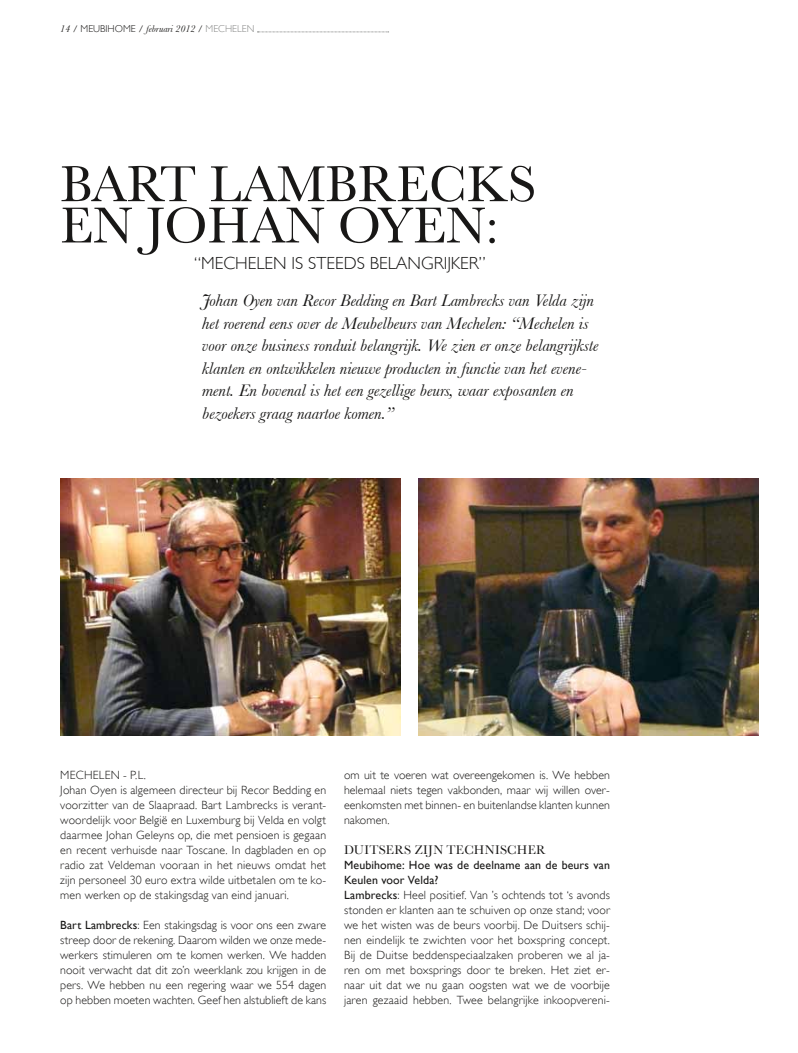
<style>
.page{position:relative;width:798px;height:1053px;background:#fff}
.page>*{position:absolute;margin:0;border:0;box-sizing:border-box;transform-origin:0 0}
.t1{font:52.5px/41.2px "Baskerville";color:#181716}
.t2{font:italic 17.5px/22.5px "Baskerville";color:#181716}
.t3{font:300 17.5px "Gill Sans";color:#181716}
.t4{font:13.12px "Baskerville";letter-spacing:.02em;color:#181716}
.t5{font:300 11.88px/15px "Gill Sans";letter-spacing:.015em;color:#181716}
.t6{font:italic 10px "Baskerville";color:#181716}
.s1{font-style:normal}
.s2{font-family:"Gill Sans";font-weight:300;font-style:normal}
.s3{font-family:"Gill Sans";font-weight:300;font-style:normal;color:#868786}
.s4{font-weight:400}
</style>
<div class="page">
<svg style="left:257px;top:32px;width:131px;height:1px"></svg>
<img style="left:418px;top:478px;width:340px;height:257px">
<img style="left:60px;top:478px;width:340px;height:257px">
<p class="t6" style="left:60px;top:23px;width:196px">14 <span class="s1">/</span> <span class="s2">MEUBIHome</span> <span class="s1">/</span> februari 2012 <span class="s1">/</span> <span class="s3">MECHELEN</span></p>
<h1 class="t1" style="left:60px;top:163px;width:477px">BART LAMBRECKS<br>EN JOHAN OYEN:</h1>
<h2 class="t3" style="left:194px;top:253px;width:32px">“Mechelen</h2>
<h2 class="t3" style="left:291px;top:253px;width:27px">is steeds</h2>
<h2 class="t3" style="left:369px;top:253px;width:47px">belangrij</h2>
<h2 class="t3" style="left:451px;top:253px;width:36px">ker”</h2>
<p class="t2" style="left:202px;top:289px;width:397px">Johan Oyen van Recor Bedding en Bart Lambrecks van Velda zijn het roerend eens over de Meubelbeurs van Mechelen: “Mechelen is voor onze business ronduit belangrijk. We zien er onze belangrijkste klanten en ontwikkelen nieuwe producten in functie van het evene&shy;ment. En bovenal is het een gezellige beurs, waar exposanten en bezoekers graag naartoe komen.”</p>
<p class="t5" style="left:60px;top:767px;width:267px">MECHELEN - P.L.<br>Johan Oyen is algemeen directeur bij Recor Bedding en voorzitter van de Slaapraad. Bart Lambrecks is verant&shy;woordelijk voor België en Luxemburg bij Velda en volgt daarmee Johan Geleyns op, die met pensioen is gegaan en recent verhuisde naar Toscane. In dagbladen en op radio zat Veldeman vooraan in het nieuws omdat het zijn personeel 30 euro extra wilde uitbetalen om te ko&shy;men werken op de stakingsdag van eind januari.</p>
<p class="t5" style="left:60px;top:917px;width:267px;text-align:justify"><span class="s4">Bart Lambrecks</span>: Een stakingsdag is voor ons een zware streep door de rekening. Daarom wilden we onze mede&shy;werkers stimuleren om te komen werken. We hadden nooit verwacht dat dit zo’n weerklank zou krijgen in de pers. We hebben nu een regering waar we 554 dagen op hebben moeten wachten. Geef hen alstublieft de kans</p>
<p class="t5" style="left:344px;top:767px;width:267px;text-align:justify">om uit te voeren wat overeengekomen is. We hebben helemaal niets tegen vakbonden, maar wij willen over&shy;eenkomsten met binnen- en buitenlandse klanten kunnen nakomen.</p>
<p class="t4" style="left:344px;top:842px;width:203px">DUITSERS ZIJN TECHNISCHER</p>
<p class="t5" style="left:344px;top:857px;width:267px"><span class="s4">Meubihome: Hoe was de deelname aan de beurs van Keulen voor Velda?<br>Lambrecks</span>: Heel positief. Van ’s ochtends tot ‘s avonds stonden er klanten aan te schuiven op onze stand; voor we het wisten was de beurs voorbij. De Duitsers schij&shy;nen eindelijk te zwichten voor het boxspring concept.<br>Bij de Duitse beddenspeciaalzaken proberen we al ja&shy;ren om met boxsprings door te breken. Het ziet er&shy;naar uit dat we nu gaan oogsten wat we de voorbije jaren gezaaid hebben. Twee belangrijke inkoopvereni-</p>
</div>
